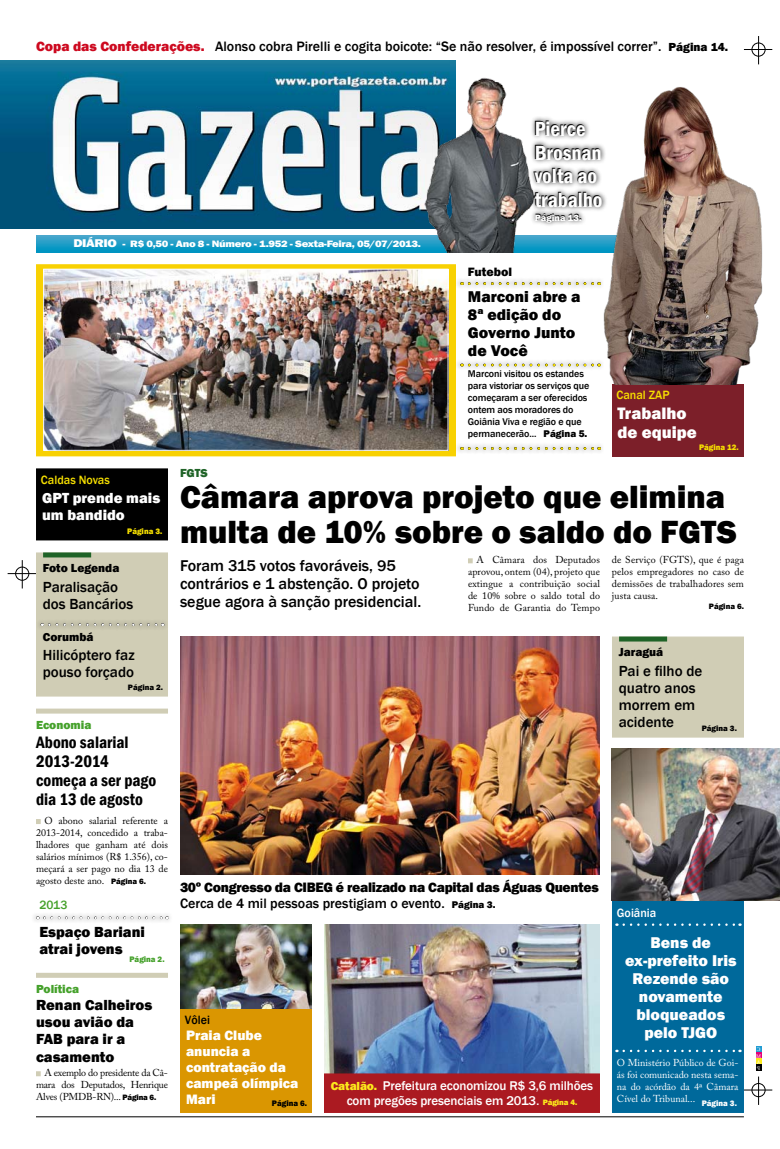
<style>
.page{position:relative;width:780px;height:1149px;background:#fff}
.page>*{position:absolute;margin:0;border:0;box-sizing:border-box;transform-origin:0 0}
.t1{font:800 33px/35px "Franklin Gothic";color:#000}
.t2{font:600 condensed 21.1px/23.5px "Franklin Gothic";color:#fff}
.t3{font:600 condensed 17px/19px "Franklin Gothic";color:#000}
.t4{font:800 17px/19px "Franklin Gothic";color:#fff}
.t5{font:500 16px/18px "Franklin Gothic";color:#000}
.t6{font:800 16px/18px "Franklin Gothic";color:#fff;text-align:center}
.t7{font:800 16px/18px "Franklin Gothic";color:#000}
.t8{font:500 15px/17px "Franklin Gothic";color:#000}
.t9{font:800 15px/17px "Franklin Gothic";color:#000}
.t10{font:800 15px/17px "Franklin Gothic";color:#fff}
.t11{font:800 14px/16px "Franklin Gothic";letter-spacing:-.02em;color:#000}
.t12{font:500 14px "Franklin Gothic";color:#000}
.t13{font:800 14px/16px "Franklin Gothic";color:#fff}
.t14{font:500 13px/15px "Franklin Gothic";letter-spacing:-.01em;color:#fff;text-align:center}
.t15{font:800 12.4px "Franklin Gothic";color:#000}
.t16{font:500 12.3px "Franklin Gothic";color:#f6df00}
.t17{font:500 12.3px "Franklin Gothic";color:#fff}
.t18{font:500 12.3px "Franklin Gothic";color:#000}
.t19{font:500 12.3px "Franklin Gothic";color:#45a12b}
.t20{font:800 12px "Franklin Gothic";color:#000}
.t21{font:800 12px "Franklin Gothic";color:#45a12b}
.t22{font:800 12px "Franklin Gothic";color:#1f6327}
.t23{font:10px/12px "Adobe Caslon Pro";color:#000;text-align:justify}
.t24{font:500 10px/12px "Franklin Gothic";letter-spacing:-.01em;color:#000}
.t25{font:10px/12px "Adobe Caslon Pro";color:#fff;text-align:justify}
.t26{font:800 9.6px "Franklin Gothic";letter-spacing:-.03em;color:#fff;scale:1.18 1}
.t27{font:800 9.4px "Franklin Gothic";color:#000}
.t28{font:800 8.2px "Franklin Gothic";color:#f6df00}
.t29{font:800 8.2px "Franklin Gothic";color:#45a12b}
.t30{font:800 8.2px "Franklin Gothic";color:#000}
.t31{font:800 8px "Franklin Gothic";color:#000}
.s1{font-weight:800;color:#cd091f}
.s2{font-weight:800;font-size:12px}
.s3{font-size:11.6px}
.s4{font-weight:800}
.s5{font-family:"Franklin Gothic";font-weight:800;font-size:8px}
.s6{font-weight:500}
.s7{font-size:10px}
.s8{font-weight:800;font-size:12px;color:#fcea1b}
.s9{font-weight:400;font-size:14px}
.s10{font-weight:800;font-size:8px;color:#fcea1b}
</style>
<div class="page">
<svg style="left:743px;top:36px;width:29px;height:28px"></svg>
<div style="left:751px;top:43px;width:14px;height:13px;border:1px solid #000;border-radius:50%"></div>
<svg style="left:744px;top:1076px;width:28px;height:28px"></svg>
<div style="left:751px;top:1082px;width:14px;height:14px;border:1px solid #000;border-radius:50%"></div>
<hr style="left:36px;top:1116px;width:707px;height:1px;background:#000">
<svg style="left:8px;top:560px;width:28px;height:28px"></svg>
<div style="left:16px;top:566px;width:13px;height:14px;border:1px solid #000;border-radius:50%"></div>
<img style="left:180px;top:636px;width:420px;height:238px">
<svg style="left:36px;top:264px;width:420px;height:192px;background:#f4d117"></svg>
<img style="left:45px;top:270px;width:401px;height:178px">
<div style="left:43px;top:268px;width:405px;height:182px;border:1px solid #fff"></div>
<div style="left:454px;top:276px;width:155px;height:18px;background:#000;opacity:.75"></div>
<svg style="left:469px;top:282px;width:126px;height:3px"></svg>
<div style="left:454px;top:358px;width:155px;height:17px;background:#000;opacity:.75"></div>
<svg style="left:469px;top:363px;width:126px;height:3px"></svg>
<div style="left:454px;top:441px;width:155px;height:18px;background:#000;opacity:.75"></div>
<svg style="left:469px;top:447px;width:130px;height:2px"></svg>
<div style="left:36px;top:972px;width:132px;height:5px;background:#d0cdb5"></div>
<svg style="left:36px;top:1071px;width:5px;height:4px"></svg>
<img style="left:324px;top:924px;width:276px;height:149px">
<div style="left:324px;top:1073px;width:276px;height:39px;background:#ab1a21;border:1px solid #ab1a21"></div>
<div style="left:30px;top:910px;width:147px;height:18px;background:#000;opacity:.75"></div>
<svg style="left:44px;top:916px;width:124px;height:2px"></svg>
<svg style="left:36px;top:819px;width:5px;height:4px"></svg>
<div style="left:36px;top:708px;width:132px;height:5px;background:#d0cdb5"></div>
<div style="left:612px;top:636px;width:132px;height:101px;background:#d0cdb5;border:1px solid #d0cdb5"></div>
<div style="left:619px;top:636px;width:48px;height:5px;background:#1f6327"></div>
<svg style="left:468px;top:558px;width:4px;height:5px"></svg>
<img style="left:180px;top:924px;width:132px;height:84px">
<div style="left:180px;top:1008px;width:132px;height:104px;background:#da9601;border:1px solid #da9601"></div>
<div style="left:37px;top:469px;width:130px;height:70px;background:#000"></div>
<div style="left:36px;top:468px;width:132px;height:72px;border:1px solid #000"></div>
<div style="left:612px;top:384px;width:132px;height:72px;background:#7c1f29"></div>
<img style="left:0;top:60px;width:456px;height:168px">
<img style="left:36px;top:235px;width:559px;height:17px">
<div style="left:36px;top:552px;width:132px;height:144px;background:#d0cdb5"></div>
<div style="left:43px;top:552px;width:48px;height:5px;background:#1f6327"></div>
<div style="left:35px;top:617px;width:138px;height:18px;background:#000;opacity:.75"></div>
<svg style="left:49px;top:623px;width:114px;height:2px"></svg>
<img style="left:595px;top:87px;width:168px;height:297px">
<img style="left:424px;top:78px;width:116px;height:174px">
<div style="left:530px;top:207px;width:74px;height:28px;background:#fff"></div>
<div style="left:528px;top:116px;width:111px;height:114px;background:#000;opacity:.75"></div>
<div style="left:612px;top:900px;width:132px;height:212px;background:#00699b"></div>
<svg style="left:623px;top:923px;width:117px;height:2px"></svg>
<svg style="left:623px;top:1049px;width:117px;height:2px"></svg>
<img style="left:612px;top:748px;width:168px;height:152px">
<svg style="left:756px;top:1046px;width:5px;height:24px"></svg>
<h3 class="t12" style="left:36px;top:37px;width:693px"><span class="s1">Copa das Confederações.</span> Alonso cobra Pirelli e cogita boicote: “Se não resolver, é impossível correr”. <span class="s2">Página 14.</span></h3>
<h2 class="t2" style="left:534px;top:117px;width:69px">Pierce<br>Brosnan volta ao trabalho</h2>
<p class="t26" style="left:73px;top:238px;width:296px"><span class="s3">DIÁRIO</span> - R$ 0,50 - Ano 8 - Número - 1.952 - Sexta-Feira, 05/07/2013.</p>
<p class="t15" style="left:468px;top:264px;width:46px">Futebol</p>
<p class="t27" style="left:535px;top:211px;width:48px">Página 13.</p>
<h3 class="t7" style="left:468px;top:287px;width:114px">Marconi abre a<br>8ª edição do<br>Governo Junto de Você</h3>
<p class="t24" style="left:468px;top:368px;width:123px">Marconi visitou os estandes para vistoriar os serviços que começaram a ser oferecidos ontem aos moradores do<br>Goiânia Viva e região e que permanecerão... <span class="s4">Página 5.</span></p>
<p class="t16" style="left:616px;top:387px;width:55px">Canal ZAP</p>
<h3 class="t4" style="left:617px;top:403px;width:81px">Trabalho de equipe</h3>
<p class="t28" style="left:699px;top:442px;width:41px">Página 12.</p>
<p class="t16" style="left:41px;top:472px;width:70px">Caldas Novas</p>
<h3 class="t10" style="left:42px;top:489px;width:120px">GPT prende mais um bandido</h3>
<p class="t28" style="left:127px;top:525px;width:37px">Página 3.</p>
<p class="t20" style="left:43px;top:560px;width:78px">Foto Legenda</p>
<h3 class="t8" style="left:43px;top:578px;width:92px">Paralisação dos Bancários</h3>
<p class="t20" style="left:43px;top:629px;width:52px">Corumbá</p>
<h3 class="t8" style="left:43px;top:646px;width:93px">Hilicóptero faz pouso forçado</h3>
<p class="t31" style="left:128px;top:682px;width:37px">Página 2.</p>
<p class="t21" style="left:36px;top:717px;width:57px">Economia</p>
<h3 class="t3" style="left:36px;top:732px;width:122px">Abono salarial<br>2013-2014 começa a ser pago dia 13 de agosto</h3>
<p class="t22" style="left:180px;top:465px;width:29px">FGTS</p>
<h1 class="t1" style="left:180px;top:479px;width:558px">Câmara aprova projeto que elimina multa de 10% sobre o saldo do FGTS</h1>
<h3 class="t5" style="left:180px;top:557px;width:243px">Foram 315 votos favoráveis, 95 contrários e 1 abstenção. O projeto segue agora à sanção presidencial.</h3>
<p class="t23" style="left:468px;top:553px;width:133px;text-indent:8px">A Câmara dos Deputados aprovou, ontem (04), projeto que extingue a contribuição social de 10% sobre o saldo total do Fundo de Garantia do Tempo</p>
<p class="t23" style="left:612px;top:553px;width:133px">de Serviço (FGTS), que é paga pelos empregadores no caso de demissões de trabalhadores sem justa causa.</p>
<p class="t31" style="left:708px;top:601px;width:37px">Página 6.</p>
<p class="t20" style="left:618px;top:644px;width:46px">Jaraguá</p>
<h3 class="t8" style="left:618px;top:662px;width:85px">Pai e filho de quatro anos morrem em acidente</h3>
<p class="t31" style="left:701px;top:723px;width:37px">Página 3.</p>
<p class="t23" style="left:36px;top:814px;width:133px;text-indent:8px">O abono salarial referente a 2013-2014, concedido a traba&shy;lhadores que ganham até dois salários mínimos (R$ 1.356), co&shy;meçará a ser pago no dia 13 de agosto deste ano. <span class="s5">Página 6.</span></p>
<p class="t19" style="left:39px;top:897px;width:29px">2013</p>
<h3 class="t9" style="left:39px;top:923px;width:107px">Espaço Bariani atrai jovens</h3>
<p class="t29" style="left:129px;top:953px;width:37px">Página 2.</p>
<h3 class="t11" style="left:180px;top:879px;width:420px">30º Congresso da CIBEG é realizado na Capital das Águas Quentes<br><span class="s6">Cerca de 4 mil pessoas prestigiam o evento.</span> <span class="s7">Página 3.</span></h3>
<p class="t21" style="left:36px;top:981px;width:45px">Política</p>
<h3 class="t9" style="left:36px;top:996px;width:118px">Renan Calheiros usou avião da<br>FAB para ir a casamento</h3>
<p class="t23" style="left:36px;top:1066px;width:133px;text-indent:8px">A exemplo do presidente da Câ&shy;mara dos Deputados, Henrique Alves (PMDB-RN)... <span class="s5">Página 6.</span></p>
<h3 class="t14" style="left:331px;top:1077px;width:263px"><span class="s8">Catalão.</span> Prefeitura economizou R$ 3,6 milhões com pregões presenciais em 2013<span class="s9">.</span> <span class="s10">Página 4.</span></h3>
<p class="t18" style="left:185px;top:1011px;width:27px">Vôlei</p>
<h3 class="t13" style="left:186px;top:1026px;width:114px">Praia Clube anuncia a contratação da campeã olímpica<br>Mari</h3>
<p class="t30" style="left:272px;top:1097px;width:37px">Página 6.</p>
<p class="t17" style="left:617px;top:904px;width:41px">Goiânia</p>
<h3 class="t6" style="left:625px;top:933px;width:113px">Bens de ex-prefeito Iris<br>Rezende são novamente bloqueados pelo TJGO</h3>
<p class="t25" style="left:617px;top:1056px;width:123px">O Ministério Público de Goi&shy;ás foi comunicado nesta sema&shy;na do acórdão da 4ª Câmara Cível do Tribunal... <sub>Página</sub> <sub>3.</sub></p>
</div>
